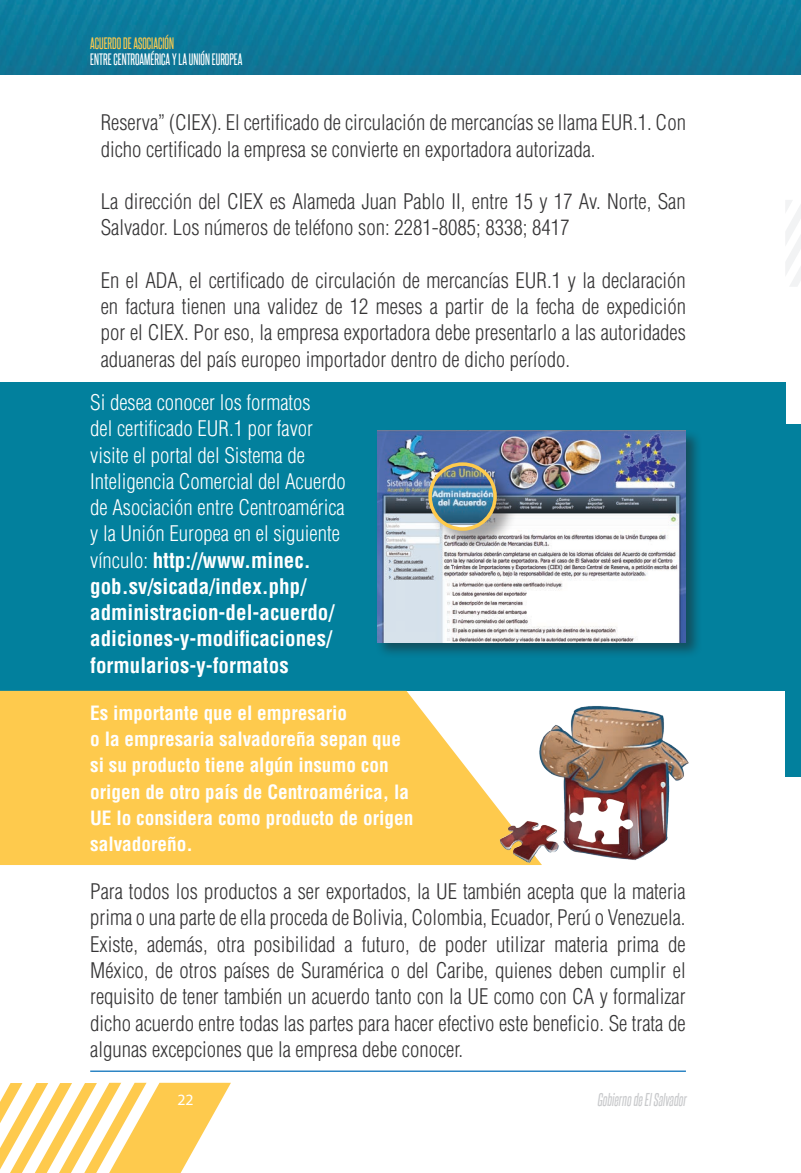
<style>
.page{position:relative;width:801px;height:1173px;background:#fff}
.page>*{position:absolute;margin:0;border:0;box-sizing:border-box;transform-origin:0 0}
.t1{font:300 condensed 21px/26.2px "Helvetica LT Std";color:#363536}
.t2{font:300 condensed 21px/26.2px "Helvetica LT Std";color:#fff}
.t3{font:700 condensed 19.25px/26.2px "Helvetica LT Std";color:#fff}
.t4{font:italic 15.75px "Steelfish Rg";color:#c9cacc}
.t5{font:15.75px "Myriad Pro";color:#fff}
.t6{font:14px "Steelfish Rg";color:#fff}
.t7{font:14px "Steelfish Rg";color:#feca4d}
.s1{font-weight:700}
</style>
<div class="page">
<div style="left:0;top:0;width:785px;height:74px;background:#0e799a"></div>
<hr style="left:90px;top:1070px;width:595px;height:1px;background:#1074bc">
<svg style="left:0;top:1082px;width:231px;height:90px"></svg>
<div style="left:0;top:382px;width:785px;height:309px;background:#02809d"></div>
<svg style="left:786px;top:200px;width:14px;height:87px"></svg>
<div style="left:0;top:691px;width:474px;height:174px;background:#feca4d"></div>
<img style="left:474px;top:706px;width:215px;height:159px">
<div style="left:375px;top:428px;width:327px;height:231px;background:#231f20;opacity:.5"></div>
<img style="left:377px;top:431px;width:308px;height:211px">
<div style="left:428px;top:462px;width:90px;height:90px;background:#231f20;opacity:.4"></div>
<img style="left:430px;top:464px;width:65px;height:65px;border-radius:32px">
<div style="left:428px;top:462px;width:68px;height:69px;border:4px solid #feca4d;border-radius:50%"></div>
<div style="left:785px;top:424px;width:15px;height:353px;background:#02809d"></div>
<p class="t7" style="left:90px;top:34px;width:85px">ACUERDO DE ASOCIACIÓN</p>
<p class="t6" style="left:90px;top:51px;width:154px">ENTRE CENTROAMÉRICA Y LA UNIÓN EUROPEA</p>
<p class="t1" style="left:101px;top:109px;width:586px">Reserva” (CIEX). El certificado de circulación de mercancías se llama EUR.1. Con dicho certificado la empresa se convierte en exportadora autorizada.</p>
<p class="t1" style="left:101px;top:188px;width:586px">La dirección del CIEX es Alameda Juan Pablo II, entre 15 y 17 Av. Norte, San<br>Salvador. Los números de teléfono son: 2281-8085; 8338; 8417</p>
<p class="t1" style="left:101px;top:267px;width:586px;text-align:justify">En el ADA, el certificado de circulación de mercancías EUR.1 y la declaración en factura tienen una validez de 12 meses a partir de la fecha de expedición por el CIEX. Por eso, la empresa exportadora debe presentarlo a las autoridades aduaneras del país europeo importador dentro de dicho período.</p>
<p class="t2" style="left:90px;top:389px;width:257px">Si desea conocer los formatos<br>del certificado EUR.1 por favor visite el portal del Sistema de<br>Inteligencia Comercial del Acuerdo de Asociación entre Centroamérica y la Unión Europea en el siguiente vínculo: <span class="s1">http://www.minec. gob.sv/sicada/index.php/ administracion-del-acuerdo/ adiciones-y-modificaciones/ formularios-y-formatos</span></p>
<p class="t3" style="left:90px;top:699px;width:324px">Es importante que el empresario<br>o la empresaria salvadoreña sepan que si su producto tiene algún insumo con origen de otro país de Centroamérica, la UE lo considera como producto de origen salvadoreño.</p>
<p class="t1" style="left:90px;top:878px;width:597px;text-align:justify">Para todos los productos a ser exportados, la UE también acepta que la materia prima o una parte de ella proceda de Bolivia, Colombia, Ecuador, Perú o Venezuela.<br>Existe, además, otra posibilidad a futuro, de poder utilizar materia prima de México, de otros países de Suramérica o del Caribe, quienes deben cumplir el requisito de tener también un acuerdo tanto con la UE como con CA y formalizar dicho acuerdo entre todas las partes para hacer efectivo este beneficio. Se trata de algunas excepciones que la empresa debe conocer.</p>
<p class="t5" style="left:177px;top:1089px;width:18px">22</p>
<p class="t4" style="left:597px;top:1090px;width:90px">Gobierno de El Salvador</p>
</div>
